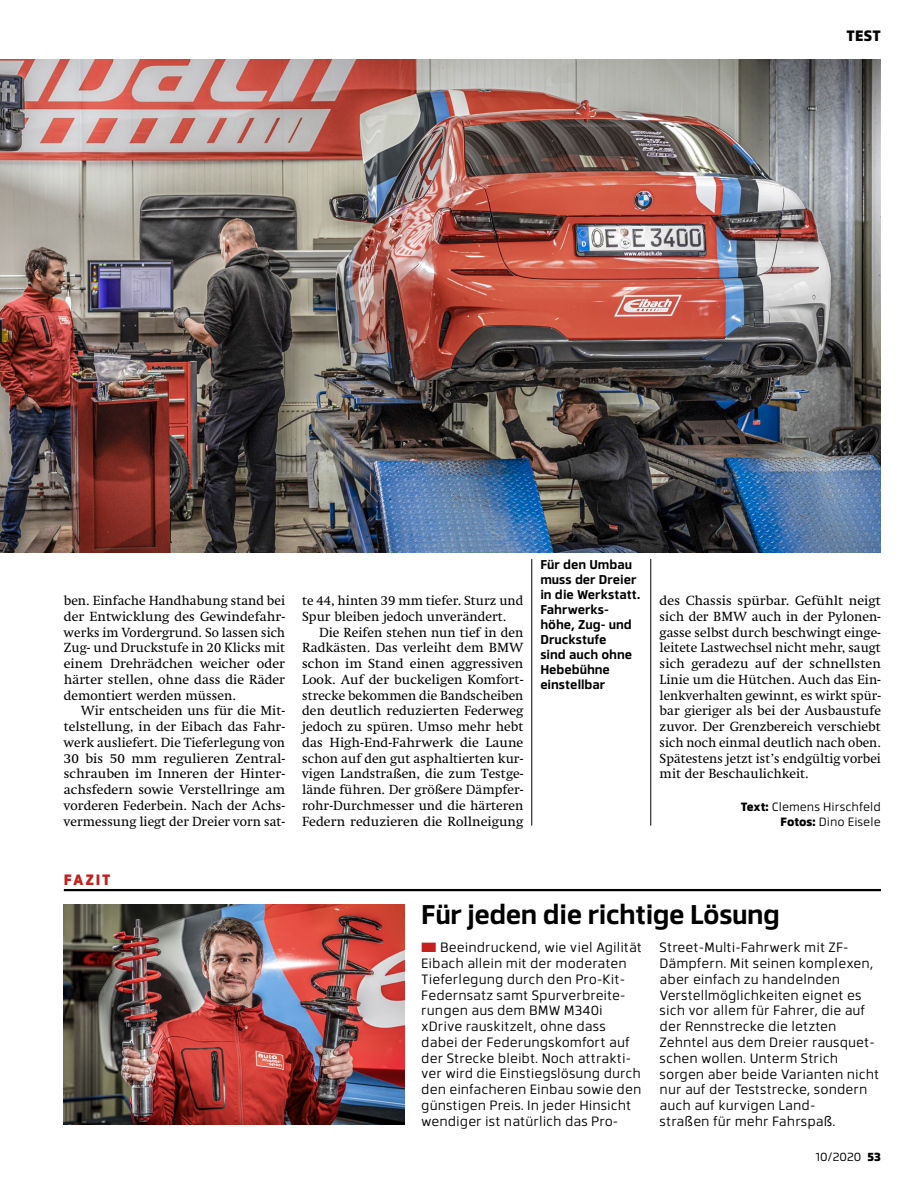
<style>
.page{position:relative;width:915px;height:1191px;background:#fff}
.page>*{position:absolute;margin:0;border:0;box-sizing:border-box;transform-origin:0 0}
.t1{font:700 27px "Facto";letter-spacing:-.02em;color:#000}
.t2{font:800 15px "Facto";letter-spacing:.11em;color:#c4201e}
.t3{font:800 15px "Facto";color:#000}
.t4{font:13.5px/15.8px "Swift LT Std";color:#000;text-align:justify}
.t5{font:13.5px/15.8px "Facto";color:#000}
.t6{font:700 12.75px/15px "Facto";color:#000}
.t7{font:12px/14.2px "Facto";color:#000;text-align:right}
.s1{font-weight:800}
.s2{color:#c4201e}
</style>
<div class="page">
<img style="left:64px;top:904px;width:340px;height:221px">
<hr style="left:64px;top:889px;width:816px;height:2px;background:#000">
<img style="left:0;top:60px;width:880px;height:493px">
<hr style="left:650px;top:559px;width:1px;height:266px;background:#000">
<hr style="left:531px;top:559px;width:1px;height:266px;background:#000">
<p class="t3" style="left:846px;top:24px;width:36px">TEST</p>
<p class="t4" style="left:64px;top:593px;width:223px">ben. Einfache Handhabung stand bei</p>
<p class="t4" style="left:64px;top:608px;width:223px">der Entwicklung des Gewindefahr-</p>
<p class="t4" style="left:64px;top:624px;width:223px">werks im Vordergrund. So lassen sich</p>
<p class="t4" style="left:64px;top:640px;width:223px">Zug- und Druckstufe in 20 Klicks mit</p>
<p class="t4" style="left:64px;top:656px;width:223px">einem Drehrädchen weicher oder</p>
<p class="t4" style="left:64px;top:671px;width:223px">härter stellen, ohne dass die Räder</p>
<p class="t4" style="left:64px;top:687px;width:174px">demontiert werden müssen.</p>
<p class="t4" style="left:81px;top:703px;width:206px">Wir entscheiden uns für die Mit-</p>
<p class="t4" style="left:64px;top:719px;width:223px">telstellung, in der Eibach das Fahr-</p>
<p class="t4" style="left:64px;top:734px;width:223px">werk ausliefert. Die Tieferlegung von</p>
<p class="t4" style="left:64px;top:750px;width:223px">30 bis 50 mm regulieren Zentral-</p>
<p class="t4" style="left:64px;top:766px;width:223px">schrauben im Inneren der Hinter-</p>
<p class="t4" style="left:64px;top:782px;width:223px">achsfedern sowie Verstellringe am</p>
<p class="t4" style="left:64px;top:797px;width:223px">vorderen Federbein. Nach der Achs-</p>
<p class="t4" style="left:64px;top:813px;width:223px">vermessung liegt der Dreier vorn sat-</p>
<p class="t4" style="left:302px;top:593px;width:223px">te 44, hinten 39 mm tiefer. Sturz und</p>
<p class="t4" style="left:302px;top:608px;width:206px">Spur bleiben jedoch unverändert.</p>
<p class="t4" style="left:319px;top:624px;width:206px">Die Reifen stehen nun tief in den</p>
<p class="t4" style="left:302px;top:640px;width:223px">Radkästen. Das verleiht dem BMW</p>
<p class="t4" style="left:302px;top:656px;width:223px">schon im Stand einen aggressiven</p>
<p class="t4" style="left:302px;top:671px;width:223px">Look. Auf der buckeligen Komfort-</p>
<p class="t4" style="left:302px;top:687px;width:223px">strecke bekommen die Bandscheiben</p>
<p class="t4" style="left:302px;top:703px;width:223px">den deutlich reduzierten Federweg</p>
<p class="t4" style="left:302px;top:719px;width:223px">jedoch zu spüren. Umso mehr hebt</p>
<p class="t4" style="left:302px;top:734px;width:223px">das High-End-Fahrwerk die Laune</p>
<p class="t4" style="left:302px;top:750px;width:223px">schon auf den gut asphaltierten kur-</p>
<p class="t4" style="left:302px;top:766px;width:223px">vigen Landstraßen, die zum Testge-</p>
<p class="t4" style="left:302px;top:782px;width:223px">lände führen. Der größere Dämpfer-</p>
<p class="t4" style="left:302px;top:797px;width:223px">rohr-Durchmesser und die härteren</p>
<p class="t4" style="left:302px;top:813px;width:223px">Federn reduzieren die Rollneigung</p>
<p class="t6" style="left:540px;top:556px;width:101px">Für den Umbau muss der Dreier in die Werkstatt.<br>Fahrwerks&shy;höhe, Zug- und<br>Druckstufe<br>sind auch ohne<br>Hebebühne einstellbar</p>
<p class="t4" style="left:659px;top:593px;width:223px">des Chassis spürbar. Gefühlt neigt sich der BMW auch in der Pylonen&shy;gasse selbst durch beschwingt einge&shy;leitete Lastwechsel nicht mehr, saugt sich geradezu auf der schnellsten Linie um die Hütchen. Auch das Ein&shy;lenkverhalten gewinnt, es wirkt spür&shy;bar gieriger als bei der Ausbaustufe zuvor. Der Grenzbereich verschiebt sich noch einmal deutlich nach oben.<br>Spätestens jetzt ist’s endgültig vorbei mit der Beschaulichkeit.</p>
<p class="t7" style="left:740px;top:799px;width:141px"><span class="s1">Text:</span> Clemens Hirschfeld<br><span class="s1">Fotos:</span> Dino Eisele</p>
<p class="t2" style="left:64px;top:868px;width:48px">FAZIT</p>
<p class="t1" style="left:421px;top:894px;width:360px">Für jeden die richtige Lösung</p>
<p class="t5" style="left:421px;top:939px;width:222px"><span class="s2">■</span> Beeindruckend, wie viel Agilität<br>Eibach allein mit der moderaten<br>Tieferlegung durch den Pro-Kit-<br>Federnsatz samt Spurverbreite&shy;rungen aus dem BMW M340i xDrive rauskitzelt, ohne dass dabei der Federungskomfort auf der Strecke bleibt. Noch attrakti&shy;ver wird die Einstiegslösung durch den einfacheren Einbau sowie den günstigen Preis. In jeder Hinsicht wendiger ist natürlich das Pro-</p>
<p class="t5" style="left:659px;top:939px;width:221px">Street-Multi-Fahrwerk mit ZF-<br>Dämpfern. Mit seinen komplexen, aber einfach zu handelnden<br>Verstellmöglichkeiten eignet es sich vor allem für Fahrer, die auf der Rennstrecke die letzten<br>Zehntel aus dem Dreier rausquet&shy;schen wollen. Unterm Strich sorgen aber beide Varianten nicht nur auf der Teststrecke, sondern auch auf kurvigen Land-<br>straßen für mehr Fahrspaß.</p>
<p class="t7" style="left:815px;top:1148px;width:67px">10/2020 <span class="s1">53</span></p>
</div>
